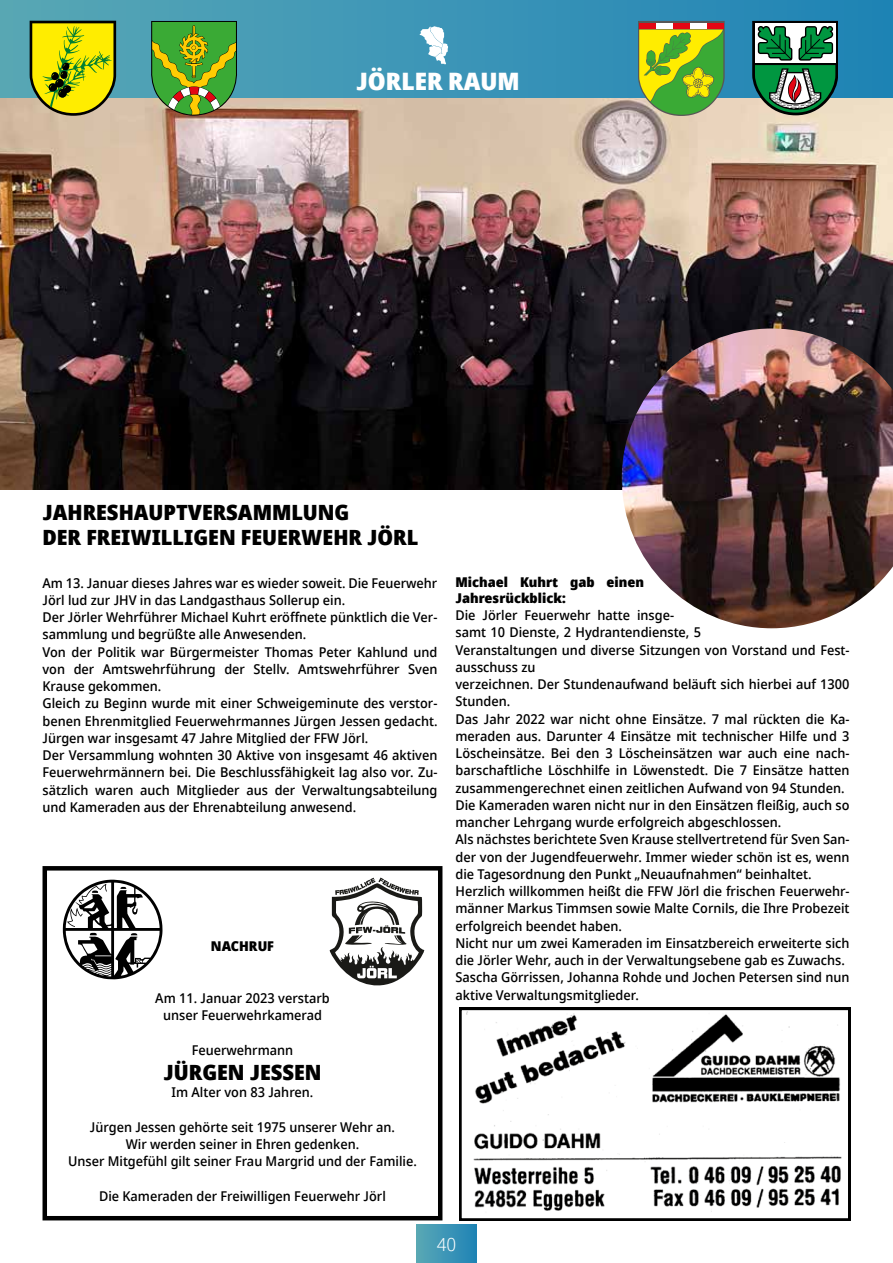
<style>
.page{position:relative;width:893px;height:1263px;background:#fff}
.page>*{position:absolute;margin:0;border:0;box-sizing:border-box;transform-origin:0 0}
.t1{font:900 24px "Avrile Sans";color:#fff}
.t2{font:900 21px/25.2px "Avrile Sans";color:#000}
.t3{font:300 18px "Avrile Sans";color:#fff}
.t4{font:500 13.5px/17.2px "Avrile Sans";color:#000}
.t5{font:900 13.5px/16.2px "Avrile Sans";color:#000}
</style>
<div class="page">
<div style="left:417px;top:1225px;width:59px;height:38px;background:linear-gradient(to right,#59a7b5,#2084b6)"></div>
<img style="left:0;top:98px;width:893px;height:391px">
<div style="left:0;top:0;width:893px;height:98px;background:linear-gradient(to right,#58a5b4,#1f83b6)"></div>
<svg style="left:419px;top:26px;width:29px;height:39px"></svg>
<svg style="left:30px;top:21px;width:86px;height:95px;background:#c2bf14"></svg>
<svg style="left:151px;top:21px;width:86px;height:95px;background:#6d9f34"></svg>
<svg style="left:638px;top:21px;width:87px;height:95px;background:#96b436"></svg>
<svg style="left:753px;top:21px;width:85px;height:94px"></svg>
<img style="left:622px;top:328px;width:271px;height:300px">
<div style="left:43px;top:866px;width:399px;height:354px;border:4px solid #000"></div>
<svg style="left:330px;top:877px;width:94px;height:109px"></svg>
<svg style="left:63px;top:880px;width:100px;height:99px"></svg>
<svg style="left:459px;top:1008px;width:391px;height:212px"></svg>
<h1 class="t1" style="left:356px;top:63px;width:165px">JÖRLER RAUM</h1>
<h2 class="t2" style="left:43px;top:500px;width:377px">JAHRESHAUPTVERSAMMLUNG<br>DER FREIWILLIGEN FEUERWEHR JÖRL</h2>
<p class="t4" style="left:43px;top:574px;width:396px">Am 13. Januar dieses Jahres war es wieder soweit. Die Feuerwehr Jörl lud zur JHV in das Landgasthaus Sollerup ein.<br>Der Jörler Wehrführer Michael Kuhrt eröffnete pünktlich die Ver&shy;sammlung und begrüßte alle Anwesenden.<br>Von der Politik war Bürgermeister Thomas Peter Kahlund und von der Amtswehrführung der Stellv. Amtswehrführer Sven Krause gekommen.<br>Gleich zu Beginn wurde mit einer Schweigeminute des verstor&shy;benen Ehrenmitglied Feuerwehrmannes Jürgen Jessen gedacht.<br>Jürgen war insgesamt 47 Jahre Mitglied der FFW Jörl.<br>Der Versammlung wohnten 30 Aktive von insgesamt 46 aktiven Feuerwehrmännern bei. Die Beschlussfähigkeit lag also vor. Zu&shy;sätzlich waren auch Mitglieder aus der Verwaltungsabteilung und Kameraden aus der Ehrenabteilung anwesend.</p>
<p class="t5" style="left:455px;top:574px;width:190px">Michael Kuhrt gab einen<br>Jahresrückblick:</p>
<p class="t4" style="left:455px;top:607px;width:396px">Die Jörler Feuerwehr hatte insge-<br>samt 10 Dienste, 2 Hydrantendienste, 5<br>Veranstaltungen und diverse Sitzungen von Vorstand und Fest&shy;ausschuss zu<br>verzeichnen. Der Stundenaufwand beläuft sich hierbei auf 1300<br>Stunden.<br>Das Jahr 2022 war nicht ohne Einsätze. 7 mal rückten die Ka&shy;meraden aus. Darunter 4 Einsätze mit technischer Hilfe und 3<br>Löscheinsätze. Bei den 3 Löscheinsätzen war auch eine nach&shy;barschaftliche Löschhilfe in Löwenstedt. Die 7 Einsätze hatten zusammengerechnet einen zeitlichen Aufwand von 94 Stunden.<br>Die Kameraden waren nicht nur in den Einsätzen fleißig, auch so mancher Lehrgang wurde erfolgreich abgeschlossen.<br>Als nächstes berichtete Sven Krause stellvertretend für Sven San&shy;der von der Jugendfeuerwehr. Immer wieder schön ist es, wenn die Tagesordnung den Punkt „Neuaufnahmen“ beinhaltet.<br>Herzlich willkommen heißt die FFW Jörl die frischen Feuerwehr&shy;männer Markus Timmsen sowie Malte Cornils, die Ihre Probezeit erfolgreich beendet haben.<br>Nicht nur um zwei Kameraden im Einsatzbereich erweiterte sich die Jörler Wehr, auch in der Verwaltungsebene gab es Zuwachs.<br>Sascha Görrissen, Johanna Rohde und Jochen Petersen sind nun aktive Verwaltungsmitglieder.</p>
<p class="t5" style="left:211px;top:938px;width:65px">NACHRUF</p>
<p class="t4" style="left:155px;top:989px;width:176px;text-align:center">Am 11. Januar 2023 verstarb unser Feuerwehrkamerad</p>
<p class="t4" style="left:192px;top:1041px;width:103px">Feuerwehrmann</p>
<h2 class="t2" style="left:163px;top:1059px;width:159px">JÜRGEN JESSEN</h2>
<p class="t4" style="left:172px;top:1084px;width:143px">Im Alter von 83 Jahren.</p>
<p class="t4" style="left:68px;top:1118px;width:350px;text-align:center">Jürgen Jessen gehörte seit 1975 unserer Wehr an.<br>Wir werden seiner in Ehren gedenken.<br>Unser Mitgefühl gilt seiner Frau Margrid und der Familie.</p>
<p class="t4" style="left:99px;top:1187px;width:288px">Die Kameraden der Freiwilligen Feuerwehr Jörl</p>
<h3 class="t3" style="left:437px;top:1232px;width:21px">40</h3>
</div>
